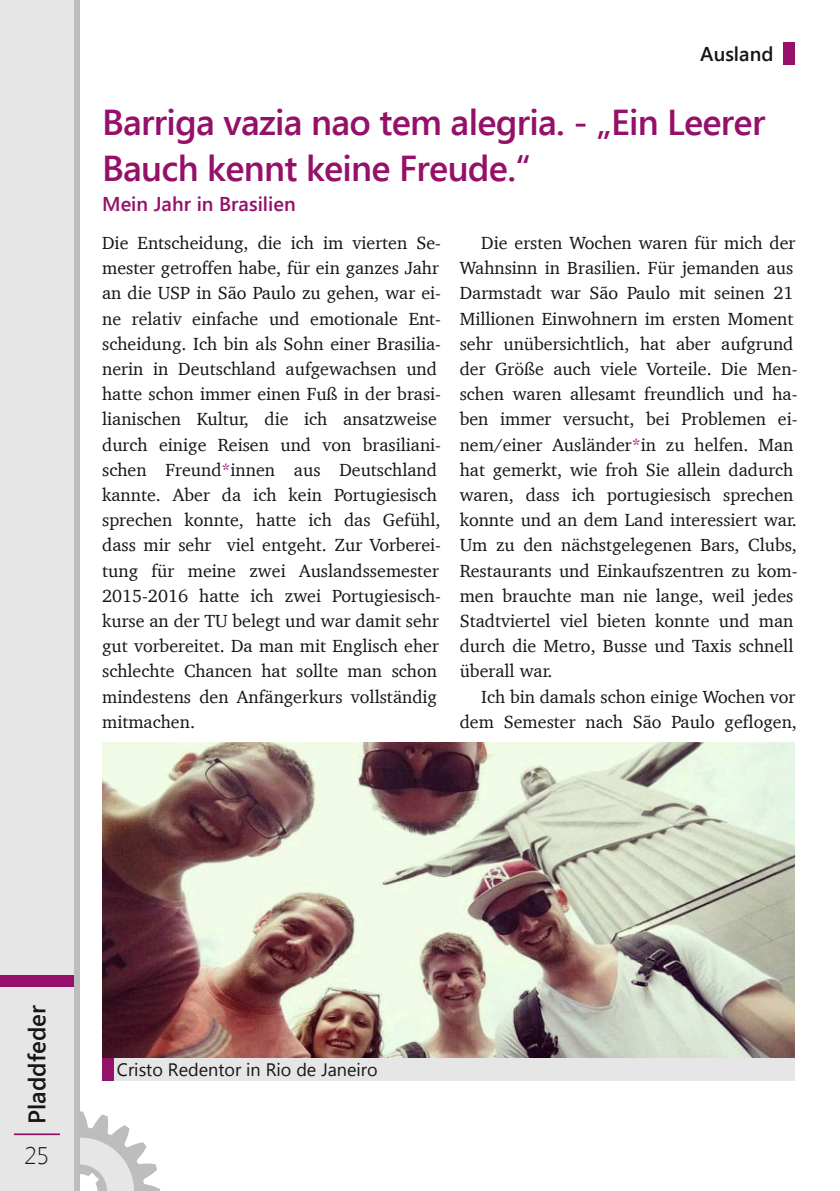
<style>
.page{position:relative;width:840px;height:1191px;background:#fff}
.page>*{position:absolute;margin:0;border:0;box-sizing:border-box;transform-origin:0 0}
.t1{font:600 36px/46px "Segoe UI";letter-spacing:-.02em;color:#941069}
.t2{font:600 24px "Segoe UI";color:#161614}
.t3{font:300 24px "Segoe UI";color:#161614}
.t4{font:600 20px "Segoe UI";color:#941069}
.t5{font:600 20px "Segoe UI";color:#161614}
.t6{font:18px/25.2px "Charter";color:#161614}
.t7{font:18px "Segoe UI";color:#161614}
.s1{color:#941069}
</style>
<div class="page">
<svg style="left:79px;top:1111px;width:81px;height:80px"></svg>
<div style="left:62px;top:0;width:17px;height:1191px;background:#bdbdbd"></div>
<div style="left:0;top:0;width:74px;height:1191px;background:#e6e6e6"></div>
<div style="left:0;top:975px;width:74px;height:11px;background:#941069"></div>
<hr style="left:14px;top:1133px;width:46px;height:2px;background:#941069">
<img style="left:102px;top:743px;width:691px;height:315px">
<div style="left:102px;top:1058px;width:692px;height:23px;background:#e6e6e6"></div>
<div style="left:102px;top:1058px;width:11px;height:23px;background:#941069"></div>
<div style="left:782px;top:43px;width:12px;height:22px;background:#941069"></div>
<p class="t5" style="left:699px;top:46px;width:75px">Ausland</p>
<h1 class="t1" style="left:102px;top:103px;width:664px">Barriga vazia nao tem alegria. - „Ein Leerer<br>Bauch kennt keine Freude.“</h1>
<p class="t4" style="left:102px;top:196px;width:195px">Mein Jahr in Brasilien</p>
<p class="t6" style="left:102px;top:231px;width:340px">Die Entscheidung, die ich im vierten Se&shy;mester getroffen habe, für ein ganzes Jahr an die USP in São Paulo zu gehen, war ei&shy;ne relativ einfache und emotionale Ent&shy;scheidung. Ich bin als Sohn einer Brasilia&shy;nerin in Deutschland aufgewachsen und hatte schon immer einen Fuß in der brasi&shy;lianischen Kultur, die ich ansatzweise durch einige Reisen und von brasiliani&shy;schen Freund<span class="s1">*</span>innen aus Deutschland kannte. Aber da ich kein Portugiesisch sprechen konnte, hatte ich das Gefühl, dass mir sehr viel entgeht. Zur Vorberei&shy;tung für meine zwei Auslandssemester 2015-2016 hatte ich zwei Portugiesisch&shy;kurse an der TU belegt und war damit sehr gut vorbereitet. Da man mit Englisch eher schlechte Chancen hat sollte man schon mindestens den Anfängerkurs vollständig mitmachen.</p>
<p class="t6" style="left:459px;top:231px;width:339px;text-indent:22px">Die ersten Wochen waren für mich der Wahnsinn in Brasilien. Für jemanden aus Darmstadt war São Paulo mit seinen 21<br>Millionen Einwohnern im ersten Moment sehr unübersichtlich, hat aber aufgrund der Größe auch viele Vorteile. Die Men&shy;schen waren allesamt freundlich und ha&shy;ben immer versucht, bei Problemen ei&shy;nem/einer Ausländer<span class="s1">*</span>in zu helfen. Man hat gemerkt, wie froh Sie allein dadurch waren, dass ich portugiesisch sprechen konnte und an dem Land interessiert war.<br>Um zu den nächstgelegenen Bars, Clubs, Restaurants und Einkaufszentren zu kom&shy;men brauchte man nie lange, weil jedes Stadtviertel viel bieten konnte und man durch die Metro, Busse und Taxis schnell überall war.</p>
<p class="t6" style="left:459px;top:685px;width:338px;text-align:right">Ich bin damals schon einige Wochen vor dem Semester nach São Paulo geflogen,</p>
<h2 class="t2" style="left:27px;top:1124px;width:120px;rotate:-90deg">Pladdfeder</h2>
<h2 class="t3" style="left:25px;top:1141px;width:26px">25</h2>
<p class="t7" style="left:117px;top:1062px;width:262px">Cristo Redentor in Rio de Janeiro</p>
</div>
